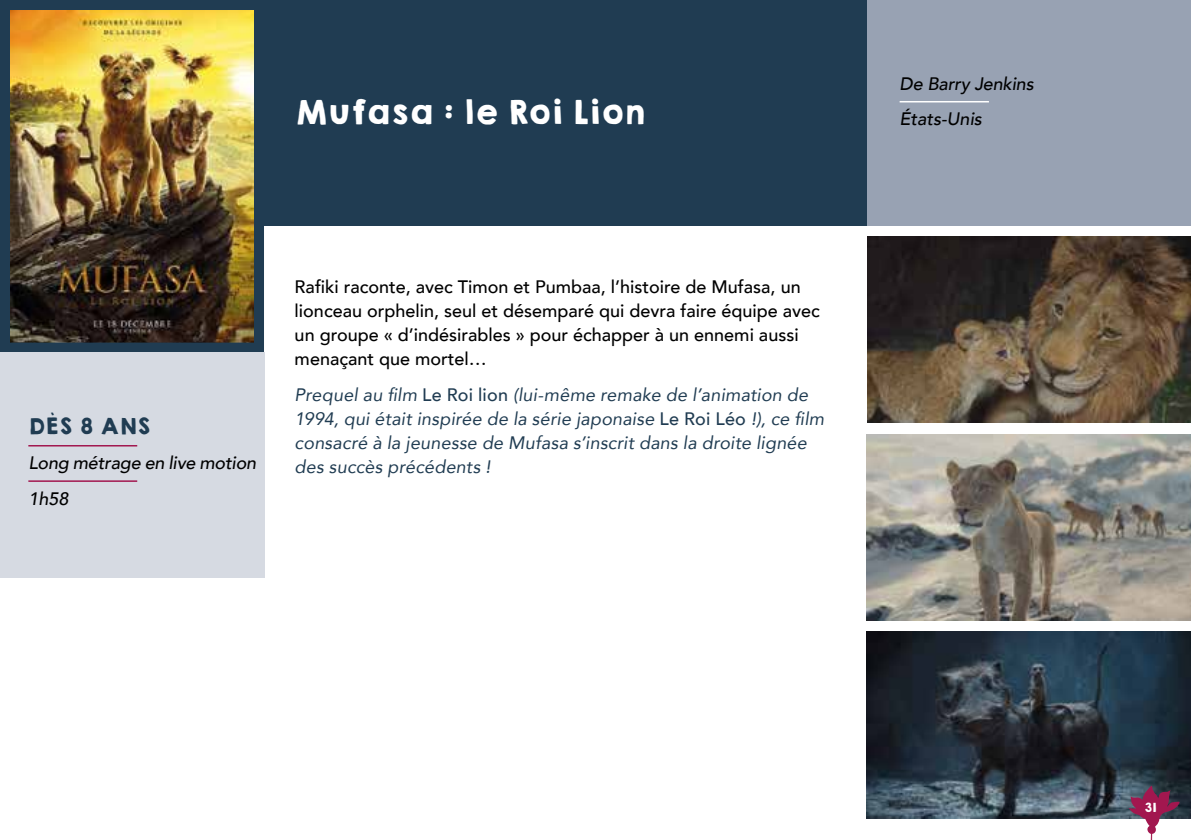
<style>
.page{position:relative;width:1191px;height:840px;background:#fff}
.page>*{position:absolute;margin:0;border:0;box-sizing:border-box;transform-origin:0 0}
.t1{font:30px "KGHAPPY Solid";letter-spacing:.005em;color:#fff}
.t2{font:20px "KGHAPPY Solid";letter-spacing:.02em;color:#203c52}
.t3{font:italic 18px/24px "Avenir";letter-spacing:.01em;color:#203c52}
.t4{font:500 18px/24px "Avenir";color:#000}
.t5{font:italic 500 18px/35.4px "Avenir";letter-spacing:-.01em;color:#000}
.t6{font:11.4px "KGHAPPY Solid";color:#fff}
.s1{font-weight:500;font-style:normal}
</style>
<div class="page">
<div style="left:0;top:0;width:1191px;height:225px;background:#203c52"></div>
<img style="left:0;top:10px;width:269px;height:347px">
<div style="left:0;top:352px;width:264px;height:225px;background:#d6dae2"></div>
<div style="left:867px;top:0;width:324px;height:225px;background:#98a2b3"></div>
<hr style="left:28px;top:445px;width:109px;height:1px;background:#a2174f">
<hr style="left:28px;top:480px;width:109px;height:1px;background:#a2174f">
<img style="left:867px;top:236px;width:324px;height:186px">
<img style="left:866px;top:434px;width:325px;height:186px">
<img style="left:866px;top:631px;width:325px;height:186px">
<hr style="left:899px;top:101px;width:90px;height:1px;background:#fff">
<svg style="left:1128px;top:784px;width:52px;height:55px"></svg>
<h1 class="t1" style="left:295px;top:96px;width:352px">Mufasa : le Roi Lion</h1>
<p class="t2" style="left:28px;top:415px;width:123px">DÈS 8 ANS</p>
<p class="t5" style="left:28px;top:447px;width:229px">Long métrage en live motion<br>1h58</p>
<p class="t4" style="left:295px;top:274px;width:527px">Rafiki raconte, avec Timon et Pumbaa, l’histoire de Mufasa, un lionceau orphelin, seul et désemparé qui devra faire équipe avec un groupe « d’indésirables » pour échapper à un ennemi aussi menaçant que mortel…</p>
<p class="t3" style="left:295px;top:382px;width:531px">Prequel au film <span class="s1">Le Roi lion</span> (lui-même remake de l’animation de 1994, qui était inspirée de la série japonaise <span class="s1">Le Roi Léo</span> !), ce film consacré à la jeunesse de Mufasa s’inscrit dans la droite lignée des succès précédents !</p>
<p class="t5" style="left:899px;top:68px;width:136px">De Barry Jenkins<br>États-Unis</p>
<p class="t6" style="left:1144px;top:800px;width:14px">31</p>
</div>
